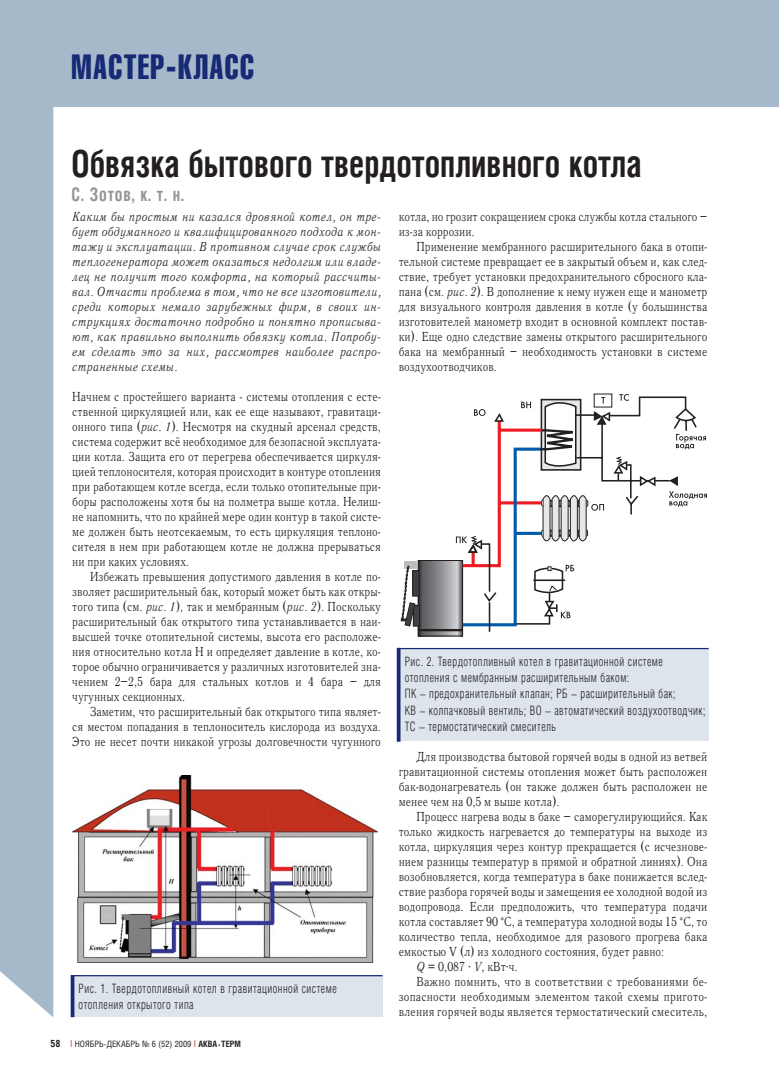
<style>
.page{position:relative;width:779px;height:1088px;background:#fff}
.page>*{position:absolute;margin:0;border:0;box-sizing:border-box;transform-origin:0 0}
.t1{font:700 37.38px "Helios Cond";color:#231f20;scale:.87 1}
.t2{font:34.5px "Helios Compressed";letter-spacing:.045em;color:#162a75;scale:.87 1}
.t3{font:700 18.62px "Helios Cond";letter-spacing:.05em;color:#939598;scale:.87 1}
.t4{font:13px/15px "Quant Antiqua C";color:#231f20;text-align:justify;scale:.87 1}
.t5{font:italic 13px/15px "Quant Antiqua C";letter-spacing:.015em;color:#231f20;text-align:justify;scale:.87 1}
.t6{font:300 13px/16.2px "Helios Cond";letter-spacing:.045em;color:#231f20;scale:.87 1}
.t7{font:8.75px "Helios Cond";color:#231f20}
.s1{font-style:italic}
.s2{font-weight:700;font-size:10px}
.s3{font-size:10px;color:#ce171e}
.s4{font-weight:700}
.s5{font-size:6.25px}
</style>
<div class="page">
<div style="left:762px;top:0;width:17px;height:106px;background:#a5b9cb"></div>
<div style="left:0;top:0;width:762px;height:106px;background:#a5b9cb"></div>
<div style="left:0;top:106px;width:53px;height:911px;background:#a5b9cb"></div>
<img style="left:73px;top:775px;width:305px;height:187px">
<div style="left:71px;top:975px;width:311px;height:42px;background:#dee4ec"></div>
<hr style="left:71px;top:975px;width:3px;height:42px;background:#162a75">
<hr style="left:72px;top:975px;width:310px;height:1px;background:#162a75">
<svg style="left:420px;top:562px;width:41px;height:72px;background:#87898b"></svg>
<div style="left:418px;top:560px;width:45px;height:76px;border:1px solid #231f20"></div>
<hr style="left:418px;top:629px;width:45px;height:2px;background:#231f20">
<div style="left:413px;top:570px;width:6px;height:26px;background:#403f41"></div>
<div style="left:412px;top:570px;width:7px;height:26px;border:1px solid #231f20"></div>
<div style="left:404px;top:561px;width:14px;height:7px;background:#bbbdbf"></div>
<div style="left:413px;top:605px;width:6px;height:21px;background:#403f41"></div>
<div style="left:413px;top:605px;width:7px;height:21px;border:1px solid #231f20"></div>
<svg style="left:401px;top:566px;width:15px;height:61px"></svg>
<hr style="left:489px;top:602px;width:1px;height:30px;background:#231f20">
<svg style="left:456px;top:394px;width:251px;height:234px"></svg>
<div style="left:397px;top:648px;width:311px;height:93px;background:#dee4ec"></div>
<hr style="left:397px;top:648px;width:3px;height:93px;background:#162a75">
<hr style="left:398px;top:648px;width:310px;height:1px;background:#162a75">
<h2 class="t2" style="left:72px;top:54px;width:211px">МАСТЕР-КЛАСС</h2>
<h1 class="t1" style="left:72px;top:149px;width:657px">Обвязка бытового твердотопливного котла</h1>
<h3 class="t3" style="left:72px;top:187px;width:130px">С. Зотов, к. т. н.</h3>
<p class="t5" style="left:72px;top:210px;width:356px">Каким бы простым ни казался дровяной котел, он тре&shy;бует обдуманного и квалифицированного подхода к мон&shy;тажу и эксплуатации. В противном случае срок службы теплогенератора может оказаться недолгим или владе&shy;лец не получит того комфорта, на который рассчиты&shy;вал. Отчасти проблема в том, что не все изготовители, среди которых немало зарубежных фирм, в своих ин&shy;струкциях достаточно подробно и понятно прописыва&shy;ют, как правильно выполнить обвязку котла. Попробу&shy;ем сделать это за них, рассмотрев наиболее распро&shy;страненные схемы.</p>
<p class="t4" style="left:72px;top:390px;width:356px">Начнем с простейшего варианта - системы отопления с есте&shy;ственной циркуляцией или, как ее еще называют, гравитаци&shy;онного типа (<span class="s1">рис. 1</span>). Несмотря на скудный арсенал средств, система содержит всё необходимое для безопасной эксплуата&shy;ции котла. Защита его от перегрева обеспечивается циркуля&shy;цией теплоносителя, которая происходит в контуре отопления при работающем котле всегда, если только отопительные при&shy;боры расположены хотя бы на полметра выше котла. Нелиш&shy;не напомнить, что по крайней мере один контур в такой систе&shy;ме должен быть неотсекаемым, то есть циркуляция теплоно&shy;сителя в нем при работающем котле не должна прерываться ни при каких условиях.</p>
<p class="t4" style="left:72px;top:570px;width:356px;text-indent:18px">Избежать превышения допустимого давления в котле по&shy;зволяет расширительный бак, который может быть как откры&shy;того типа (см. <span class="s1">рис. 1</span>), так и мембранным (<span class="s1">рис. 2</span>). Поскольку расширительный бак открытого типа устанавливается в наи&shy;высшей точке отопительной системы, высота его расположе&shy;ния относительно котла H и определяет давление в котле, ко&shy;торое обычно ограничивается у различных изготовителей зна&shy;чением 2–2,5 бара для стальных котлов и 4 бара – для чугунных секционных.</p>
<p class="t4" style="left:72px;top:705px;width:356px;text-indent:18px">Заметим, что расширительный бак открытого типа являет&shy;ся местом попадания в теплоноситель кислорода из воздуха.<br>Это не несет почти никакой угрозы долговечности чугунного</p>
<p class="t6" style="left:79px;top:981px;width:298px">Рис. 1. Твердотопливный котел в гравитационной системе отопления открытого типа</p>
<p class="t7" style="left:50px;top:1040px;width:192px"><span class="s2">58</span> <span class="s3">|</span> НОЯБРЬ-ДЕКАБРЬ № 6 (52) 2009 <span class="s3">|</span> <span class="s4">АКВА</span> <span class="s5">•</span><span class="s4">ТЕРМ</span></p>
<p class="t4" style="left:399px;top:210px;width:356px">котла, но грозит сокращением срока службы котла стального – из-за коррозии.</p>
<p class="t4" style="left:399px;top:240px;width:356px;text-indent:18px">Применение мембранного расширительного бака в отопи&shy;тельной системе превращает ее в закрытый объем и, как след&shy;ствие, требует установки предохранительного сбросного кла&shy;пана (см. <span class="s1">рис. 2</span>). В дополнение к нему нужен еще и манометр для визуального контроля давления в котле (у большинства изготовителей манометр входит в основной комплект постав&shy;ки). Еще одно следствие замены открытого расширительного бака на мембранный – необходимость установки в системе воздухоотводчиков.</p>
<p class="t6" style="left:405px;top:654px;width:347px">Рис. 2. Твердотопливный котел в гравитационной системе отопления с мембранным расширительным баком:<br>ПК – предохранительный клапан; РБ – расширительный бак;<br>КВ – колпачковый вентиль; ВО – автоматический воздухоотводчик; ТС – термостатический смеситель</p>
<p class="t4" style="left:399px;top:750px;width:356px;text-indent:18px">Для производства бытовой горячей воды в одной из ветвей гравитационной системы отопления может быть расположен бак-водонагреватель (он также должен быть расположен не менее чем на 0,5 м выше котла).</p>
<p class="t4" style="left:416px;top:810px;width:336px">Процесс нагрева воды в баке – саморегулирующийся. Как</p>
<p class="t4" style="left:399px;top:825px;width:356px">только жидкость нагревается до температуры на выходе из</p>
<p class="t4" style="left:399px;top:840px;width:356px">котла, циркуляция через контур прекращается (с исчезнове-</p>
<p class="t4" style="left:399px;top:855px;width:356px">нием разницы температур в прямой и обратной линиях). Она</p>
<p class="t4" style="left:399px;top:870px;width:356px">возобновляется, когда температура в баке понижается вслед-</p>
<p class="t4" style="left:399px;top:885px;width:356px">ствие разбора горячей воды и замещения ее холодной водой из</p>
<p class="t4" style="left:399px;top:900px;width:356px">водопровода. Если предположить, что температура подачи</p>
<p class="t4" style="left:399px;top:915px;width:356px">котла составляет 90 °С, а температура холодной воды 15 °С, то</p>
<p class="t4" style="left:399px;top:930px;width:356px">количество тепла, необходимое для разового прогрева бака</p>
<p class="t4" style="left:399px;top:945px;width:307px">емкостью V (л) из холодного состояния, будет равно:</p>
<p class="t4" style="left:416px;top:960px;width:118px"><span class="s1">Q</span> = 0,087 ⋅ <span class="s1">V</span>, кВт⋅ч.</p>
<p class="t4" style="left:416px;top:975px;width:336px">Важно помнить, что в соответствии с требованиями бе-</p>
<p class="t4" style="left:399px;top:990px;width:356px">зопасности необходимым элементом такой схемы пригото-</p>
<p class="t4" style="left:399px;top:1005px;width:356px">вления горячей воды является термостатический смеситель,</p>
</div>
